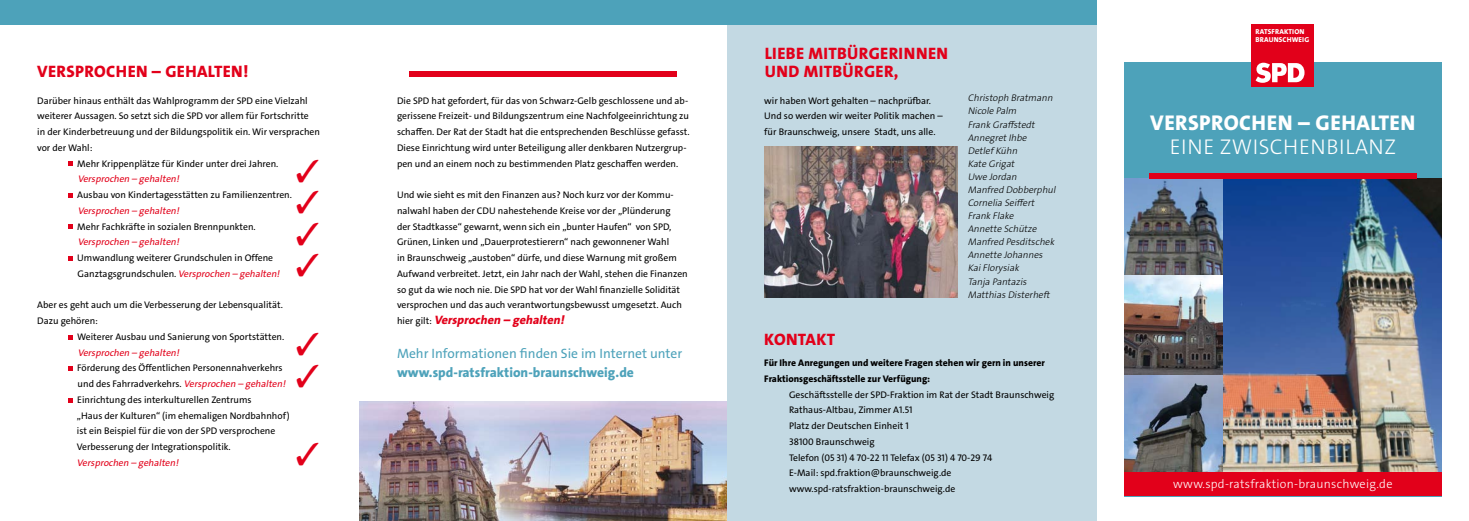
<style>
.page{position:relative;width:1469px;height:521px;background:#fff}
.page>*{position:absolute;margin:0;border:0;box-sizing:border-box;transform-origin:0 0}
.t1{font:31.5px/31.5px "Zapf Dingbats";color:#e2001a;text-align:justify}
.t2{font:21.44px "The Sans LP8 Ex Bld";letter-spacing:.02em;color:#fff}
.t3{font:21.44px "The Sans LP3 Lig";letter-spacing:.02em;color:#fff}
.t4{font:16.62px/18.3px "The Sans LP8 Ex Bld";letter-spacing:.02em;color:#e2001a}
.t5{font:13.56px "The Sans LP5 Plain";color:#4da2ba}
.t6{font:13.56px "The Sans LP8 Ex Bld";color:#4da2ba}
.t7{font:12.25px "The Sans LP3 Lig";letter-spacing:.02em;color:#fff}
.t8{font:italic 12.25px "The Sans LP8 Ex Bld";color:#e2001a}
.t9{font:9.62px/15.8px "The Sans LP5 Plain";color:#000}
.t10{font:italic 9.62px/13px "The Sans LP3 Lig";color:#000}
.t11{font:italic 9.62px "The Sans LP5 Plain";color:#e2001a}
.t12{font:9.62px/15.8px "The Sans LP8 Ex Bld";color:#000}
.t13{font:7.17px/7.9px "The Sans LP8 Ex Bld";letter-spacing:.02em;color:#fff}
.s1{font-style:italic;color:#e2001a}
.s2{font-family:"The Sans LP5 Plain";font-style:normal;font-size:9.62px;color:#000}
</style>
<div class="page">
<img style="left:360px;top:402px;width:367px;height:119px">
<div style="left:360px;top:0;width:367px;height:25px;background:#4da2ba"></div>
<div style="left:409px;top:72px;width:268px;height:5px;background:#e2001a"></div>
<svg style="left:69px;top:162px;width:4px;height:4px"></svg>
<svg style="left:69px;top:193px;width:4px;height:4px"></svg>
<svg style="left:69px;top:225px;width:4px;height:4px"></svg>
<svg style="left:69px;top:256px;width:4px;height:4px"></svg>
<svg style="left:69px;top:335px;width:4px;height:4px"></svg>
<svg style="left:69px;top:366px;width:4px;height:5px"></svg>
<svg style="left:69px;top:398px;width:4px;height:4px"></svg>
<div style="left:0;top:0;width:360px;height:25px;background:#4da2ba"></div>
<div style="left:727px;top:0;width:369px;height:521px;background:#c3d9e3"></div>
<div style="left:727px;top:0;width:369px;height:25px;background:#4da2ba"></div>
<img style="left:764px;top:146px;width:193px;height:152px">
<div style="left:1124px;top:62px;width:317px;height:434px;background:#4da2ba"></div>
<div style="left:1124px;top:471px;width:317px;height:25px;background:#e2001a"></div>
<div style="left:1251px;top:25px;width:62px;height:62px;background:#e2001a"></div>
<svg style="left:1255px;top:63px;width:49px;height:20px"></svg>
<img style="left:1222px;top:179px;width:219px;height:292px">
<img style="left:1124px;top:179px;width:98px;height:96px">
<svg style="left:1124px;top:375px;width:98px;height:96px;background:#6e7b8e"></svg>
<img style="left:1124px;top:275px;width:98px;height:100px">
<div style="left:1148px;top:173px;width:268px;height:6px;background:#e2001a"></div>
<h3 class="t4" style="left:37px;top:62px;width:213px">VERSPROCHEN – GEHALTEN!</h3>
<p class="t9" style="left:37px;top:93px;width:272px">Darüber hinaus enthält das Wahlprogramm der SPD eine Vielzahl</p>
<p class="t9" style="left:37px;top:108px;width:273px">weiterer Aussagen. So setzt sich die SPD vor allem für Fortschritte</p>
<p class="t9" style="left:37px;top:124px;width:284px">in der Kinderbetreuung und der Bildungspolitik ein. Wir versprachen</p>
<p class="t9" style="left:37px;top:140px;width:57px">vor der Wahl:</p>
<p class="t9" style="left:77px;top:156px;width:202px">Mehr Krippenplätze für Kinder unter drei Jahren.</p>
<p class="t11" style="left:78px;top:173px;width:105px">Versprochen – gehalten!</p>
<p class="t9" style="left:77px;top:187px;width:216px">Ausbau von Kindertagesstätten zu Familienzentren.</p>
<p class="t11" style="left:78px;top:204px;width:105px">Versprochen – gehalten!</p>
<p class="t9" style="left:77px;top:219px;width:180px">Mehr Fachkräfte in sozialen Brennpunkten.</p>
<p class="t11" style="left:78px;top:236px;width:105px">Versprochen – gehalten!</p>
<p class="t9" style="left:77px;top:250px;width:206px">Umwandlung weiterer Grundschulen in Offene<br>Ganztagsgrundschulen. <span class="s1">Versprochen – gehalten!</span></p>
<p class="t9" style="left:37px;top:297px;width:247px">Aber es geht auch um die Verbesserung der Lebensqualität.</p>
<p class="t9" style="left:37px;top:313px;width:62px">Dazu gehören:</p>
<p class="t9" style="left:77px;top:329px;width:209px">Weiterer Ausbau und Sanierung von Sportstätten.</p>
<p class="t11" style="left:78px;top:346px;width:105px">Versprochen – gehalten!</p>
<p class="t9" style="left:77px;top:360px;width:214px">Förderung des Öffentlichen Personennahverkehrs und des Fahrradverkehrs. <span class="s1">Versprochen – gehalten!<br></span>Einrichtung des interkulturellen Zentrums<br>„Haus der Kulturen“ (im ehemaligen Nordbahnhof) ist ein Beispiel für die von der SPD versprochene Verbesserung der Integrationspolitik.</p>
<p class="t11" style="left:77px;top:456px;width:105px">Versprochen – gehalten!</p>
<h1 class="t1" style="left:296px;top:155px;width:25px">✓ ✓ ✓ ✓</h1>
<p class="t9" style="left:397px;top:93px;width:294px">Die SPD hat gefordert, für das von Schwarz-Gelb geschlossene und ab&shy;gerissene Freizeit- und Bildungszentrum eine Nachfolgeeinrichtung zu schaffen. Der Rat der Stadt hat die entsprechenden Beschlüsse gefasst.<br>Diese Einrichtung wird unter Beteiligung aller denkbaren Nutzergrup&shy;pen und an einem noch zu bestimmenden Platz geschaffen werden.</p>
<p class="t9" style="left:397px;top:187px;width:292px">Und wie sieht es mit den Finanzen aus? Noch kurz vor der Kommu&shy;nalwahl haben der CDU nahestehende Kreise vor der „Plünderung<br>der Stadtkasse“ gewarnt, wenn sich ein „bunter Haufen“ von SPD, Grünen, Linken und „Dauerprotestierern“ nach gewonnener Wahl<br>in Braunschweig „austoben“ dürfe, und diese Warnung mit großem Aufwand verbreitet. Jetzt, ein Jahr nach der Wahl, stehen die Finanzen so gut da wie noch nie. Die SPD hat vor der Wahl finanzielle Solidität versprochen und das auch verantwortungsbewusst umgesetzt. Auch</p>
<p class="t8" style="left:397px;top:312px;width:171px"><span class="s2">h i e r g i l t :</span> Versprochen – gehalten!</p>
<h3 class="t5" style="left:397px;top:345px;width:287px">Mehr Informationen finden Sie im Internet unter</h3>
<h3 class="t6" style="left:397px;top:363px;width:238px">www.spd-ratsfraktion-braunschweig.de</h3>
<h3 class="t4" style="left:764px;top:44px;width:185px">LIEBE MITBÜRGERINNEN<br>UND MITBÜRGER,</h3>
<p class="t9" style="left:764px;top:93px;width:180px">wir haben Wort gehalten – nachprüfbar.<br>Und so werden wir weiter Politik machen – für Braunschweig, unsere Stadt, uns alle.</p>
<h3 class="t4" style="left:764px;top:331px;width:72px">KONTAKT</h3>
<p class="t10" style="left:967px;top:92px;width:92px">Christoph Bratmann<br>Nicole Palm<br>Frank Graffstedt<br>AnnegretIhbe<br>Detlef Kühn<br>Kate Grigat<br>Uwe Jordan<br>Manfred Dobberphul<br>Cornelia Seiffert<br>Frank Flake<br>Annette Schütze<br>Manfred Pesditschek<br>Annette Johannes<br>KaiFlorysiak<br>Tanja Pantazis<br>Matthias Disterheft</p>
<p class="t12" style="left:764px;top:355px;width:282px">Für Ihre Anregungen und weitere Fragen stehen wir gern in unserer<br>Fraktionsgeschäftsstelle zur Verfügung:</p>
<p class="t9" style="left:789px;top:386px;width:267px">Geschäftsstelle der SPD-Fraktion im Rat der Stadt Braunschweig Rathaus-Altbau, Zimmer A1.51<br>Platz der Deutschen Einheit 1<br>38100 Braunschweig<br>Telefon (05 31) 4 70-22 11 Telefax (05 31) 4 70-29 74<br>E-Mail: spd.fraktion@braunschweig.de www.spd-ratsfraktion-braunschweig.de</p>
<p class="t13" style="left:1255px;top:28px;width:55px">RATSFRAKTION<br>BRAUNSCHWEIG</p>
<h2 class="t2" style="left:1150px;top:109px;width:267px">VERSPROCHEN – GEHALTEN</h2>
<h2 class="t3" style="left:1169px;top:133px;width:228px">EINE ZWISCHENBILANZ</h2>
<p class="t7" style="left:1173px;top:476px;width:221px">www.spd-ratsfraktion-braunschweig.de</p>
</div>
